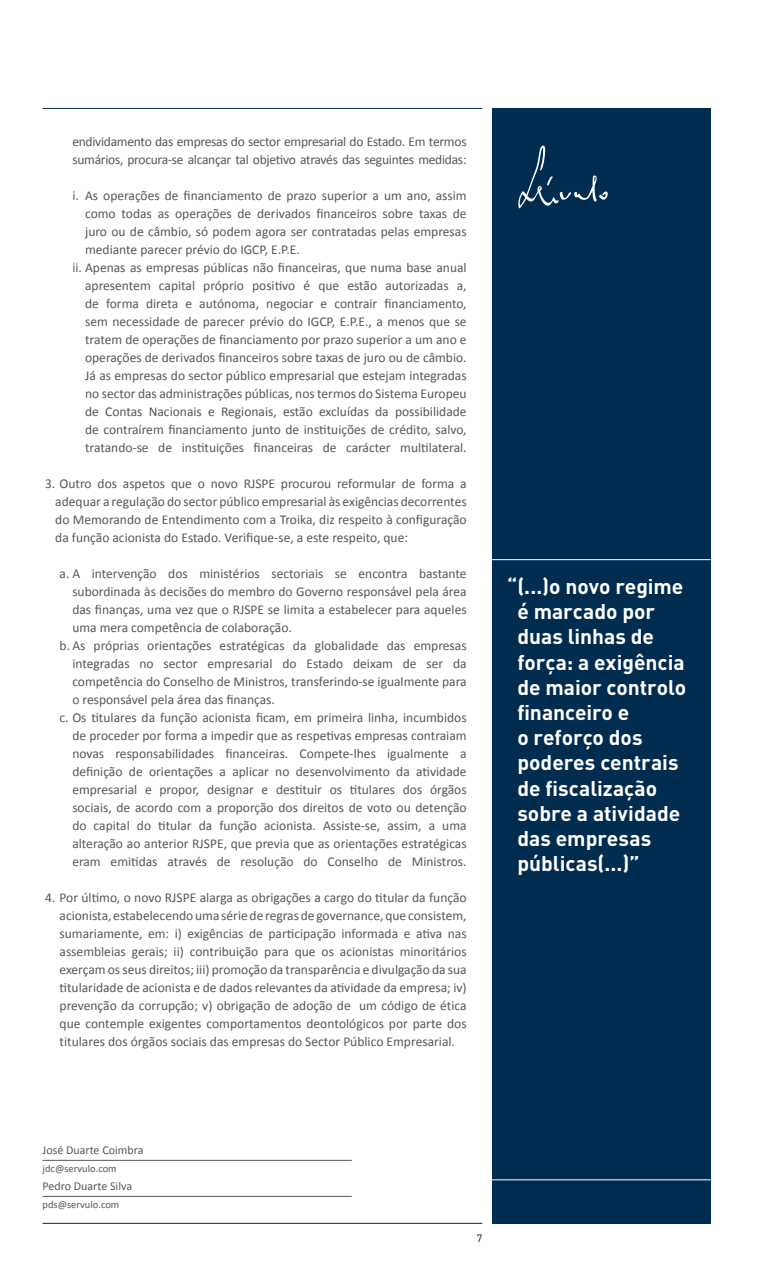
<style>
.page{position:relative;width:766px;height:1272px;background:#fff}
.page>*{position:absolute;margin:0;border:0;box-sizing:border-box;transform-origin:0 0}
.t1{font:700 21px/25.2px "DIN Pro";color:#fff}
.t2{font:13.5px/18px "Calibri";color:#575756;text-align:justify}
.t3{font:13.5px/18px "Calibri";letter-spacing:-.02em;color:#575756}
.t4{font:12px "Calibri";color:#575756}
.t5{font:10.5px "Calibri";color:#575756}
.t6{font:10.5px "DIN Pro";color:#000}
</style>
<div class="page">
<hr style="left:43px;top:1222px;width:439px;height:1px;background:#002c50">
<hr style="left:43px;top:108px;width:439px;height:1px;background:#002c50">
<div style="left:492px;top:108px;width:218px;height:1115px;background:#002c50"></div>
<hr style="left:490px;top:1179px;width:220px;height:1px;background:#fff">
<hr style="left:490px;top:559px;width:220px;height:1px;background:#fff">
<svg style="left:518px;top:145px;width:89px;height:64px"></svg>
<hr style="left:43px;top:1159px;width:308px;height:1px;background:#575756">
<hr style="left:43px;top:1195px;width:308px;height:1px;background:#575756">
<p class="t3" style="left:72px;top:131px;width:395px">endividamento das empresas do sector empresarial do Estado. Em termos sumários, procura-se alcançar tal objetivo através das seguintes medidas:</p>
<p class="t2" style="left:72px;top:185px;width:396px">i. As operações de financiamento de prazo superior a um ano, assim</p>
<p class="t2" style="left:85px;top:203px;width:383px">como todas as operações de derivados financeiros sobre taxas de</p>
<p class="t2" style="left:85px;top:221px;width:383px">juro ou de câmbio, só podem agora ser contratadas pelas empresas</p>
<p class="t2" style="left:85px;top:239px;width:216px">mediante parecer prévio do IGCP, E.P.E.</p>
<p class="t2" style="left:72px;top:257px;width:396px">ii. Apenas as empresas públicas não financeiras, que numa base anual</p>
<p class="t2" style="left:85px;top:275px;width:383px">apresentem capital próprio positivo é que estão autorizadas a,</p>
<p class="t2" style="left:85px;top:293px;width:383px">de forma direta e autónoma, negociar e contrair financiamento,</p>
<p class="t2" style="left:85px;top:311px;width:383px">sem necessidade de parecer prévio do IGCP, E.P.E., a menos que se</p>
<p class="t2" style="left:85px;top:329px;width:383px">tratem de operações de financiamento por prazo superior a um ano e</p>
<p class="t2" style="left:85px;top:347px;width:383px">operações de derivados financeiros sobre taxas de juro ou de câmbio.</p>
<p class="t2" style="left:85px;top:365px;width:383px">Já as empresas do sector público empresarial que estejam integradas</p>
<p class="t2" style="left:85px;top:383px;width:383px">no sector das administrações públicas, nos termos do Sistema Europeu</p>
<p class="t2" style="left:85px;top:401px;width:383px">de Contas Nacionais e Regionais, estão excluídas da possibilidade</p>
<p class="t2" style="left:85px;top:419px;width:383px">de contraírem financiamento junto de instituições de crédito, salvo,</p>
<p class="t2" style="left:85px;top:437px;width:383px">tratando-se de instituições financeiras de carácter multilateral.</p>
<p class="t2" style="left:55px;top:473px;width:413px;text-indent:-10px">3. Outro dos aspetos que o novo RJSPE procurou reformular de forma a adequar a regulação do sector público empresarial às exigências decorrentes do Memorando de Entendimento com a Troika, diz respeito à configuração da função acionista do Estado. Verifique-se, a este respeito, que:</p>
<p class="t2" style="left:60px;top:563px;width:408px">a. A intervenção dos ministérios sectoriais se encontra bastante</p>
<p class="t2" style="left:72px;top:581px;width:396px">subordinada às decisões do membro do Governo responsável pela área</p>
<p class="t2" style="left:72px;top:599px;width:396px">das finanças, uma vez que o RJSPE se limita a estabelecer para aqueles</p>
<p class="t2" style="left:72px;top:617px;width:221px">uma mera competência de colaboração.</p>
<p class="t2" style="left:60px;top:635px;width:408px">b. As próprias orientações estratégicas da globalidade das empresas</p>
<p class="t2" style="left:72px;top:653px;width:396px">integradas no sector empresarial do Estado deixam de ser da</p>
<p class="t2" style="left:72px;top:671px;width:396px">competência do Conselho de Ministros, transferindo-se igualmente para</p>
<p class="t2" style="left:72px;top:689px;width:204px">o responsável pela área das finanças.</p>
<p class="t2" style="left:60px;top:707px;width:408px">c. Os titulares da função acionista ficam, em primeira linha, incumbidos</p>
<p class="t2" style="left:72px;top:725px;width:396px">de proceder por forma a impedir que as respetivas empresas contraiam</p>
<p class="t2" style="left:72px;top:743px;width:396px">novas responsabilidades financeiras. Compete-lhes igualmente a</p>
<p class="t2" style="left:72px;top:761px;width:396px">definição de orientações a aplicar no desenvolvimento da atividade</p>
<p class="t2" style="left:72px;top:779px;width:396px">empresarial e propor, designar e destituir os titulares dos órgãos</p>
<p class="t2" style="left:72px;top:797px;width:396px">sociais, de acordo com a proporção dos direitos de voto ou detenção</p>
<p class="t2" style="left:72px;top:815px;width:396px">do capital do titular da função acionista. Assiste-se, assim, a uma</p>
<p class="t2" style="left:72px;top:833px;width:396px">alteração ao anterior RJSPE, que previa que as orientações estratégicas</p>
<p class="t2" style="left:72px;top:851px;width:395px">eram emitidas através de resolução do Conselho de Ministros.</p>
<p class="t2" style="left:60px;top:887px;width:408px;text-indent:-14px">4. Por último, o novo RJSPE alarga as obrigações a cargo do titular da função acionista, estabelecendo uma série de regras de governance, que consistem, sumariamente, em: i) exigências de participação informada e ativa nas assembleias gerais; ii) contribuição para que os acionistas minoritários exerçam os seus direitos; iii) promoção da transparência e divulgação da sua titularidade de acionista e de dados relevantes da atividade da empresa; iv) prevenção da corrupção; v) obrigação de adoção de um código de ética que contemple exigentes comportamentos deontológicos por parte dos titulares dos órgãos sociais das empresas do Sector Público Empresarial.</p>
<h1 class="t1" style="left:517px;top:573px;width:170px;text-indent:-10px">“(...)o novo regime é marcado por duas linhas de força: a exigência de maior controlo financeiro e<br>o reforço dos poderes centrais de fiscalização sobre a atividade das empresas públicas(...)”</h1>
<p class="t4" style="left:43px;top:1142px;width:102px">José Duarte Coimbra</p>
<p class="t5" style="left:43px;top:1162px;width:76px">jdc@servulo.com</p>
<p class="t4" style="left:43px;top:1178px;width:91px">Pedro Duarte Silva</p>
<p class="t5" style="left:43px;top:1198px;width:78px">pds@servulo.com</p>
<p class="t6" style="left:476px;top:1230px;width:7px">7</p>
</div>
